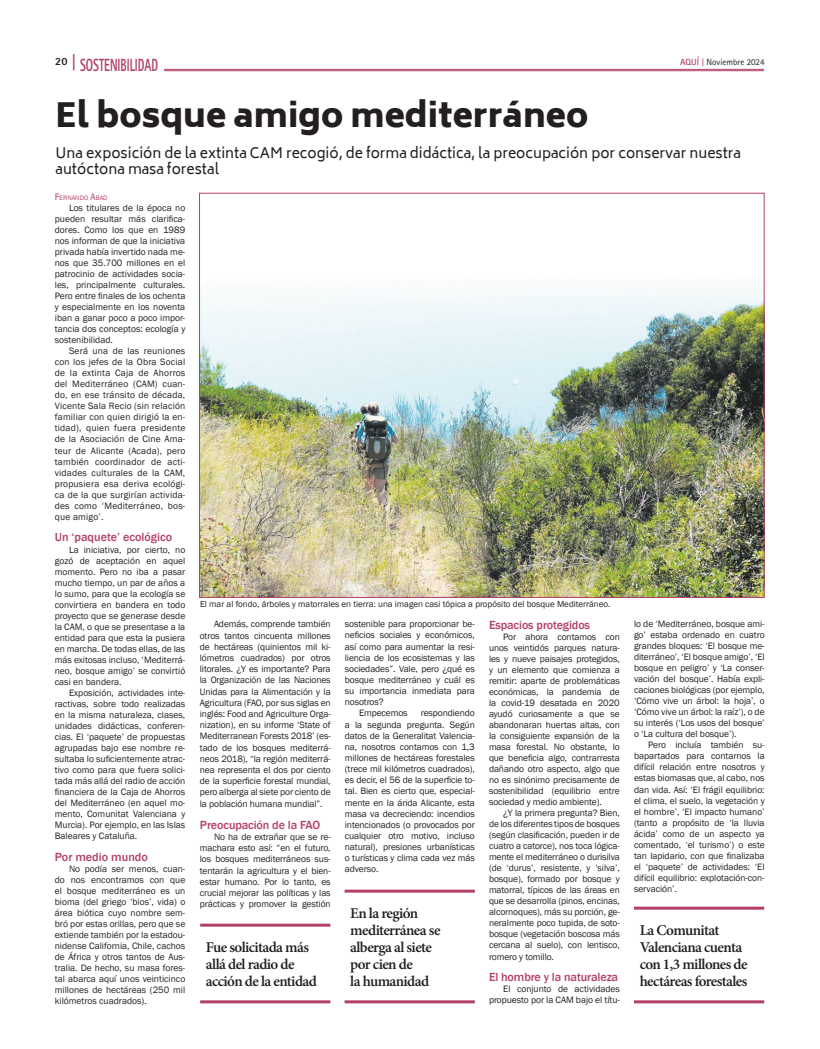
<style>
.page{position:relative;width:820px;height:1049px;background:#fff}
.page>*{position:absolute;margin:0;border:0;box-sizing:border-box;transform-origin:0 0}
.t1{font:900 33px "Biryani";color:#231f20}
.t2{font:800 17.6px "Rotis Sans Serif Std";color:#b23f6a;scale:.64 1}
.t3{font:600 15px/17px "Minion Pro";letter-spacing:-.04em;color:#231f20}
.t4{font:14px/16.8px "Biryani";color:#231f20}
.t5{font:500 12.1px "Franklin Gothic";letter-spacing:-.01em;color:#b23f6a}
.t6{font:800 11px "Rotis Sans Serif Std";color:#231f20}
.t7{font:9.5px/11px "Franklin Gothic";letter-spacing:-.01em;color:#231f20;text-align:justify}
.t8{font:9px "Franklin Gothic";color:#231f20}
.t9{font:9px "Rotis Sans Serif Std";color:#231f20}
.t10{font:6.7px "Franklin Gothic";color:#b23f6a}
.s1{font-size:18.2px}
.s2{font-weight:700;color:#b23f6a}
.s3{font-family:"Rotis Serif Std";font-weight:700;color:#b23f6a}
.s4{font-size:9.5px}
</style>
<div class="page">
<img style="left:201px;top:292px;width:561px;height:304px">
<hr style="left:200px;top:923px;width:130px;height:3px;background:#b23f6a">
<hr style="left:200px;top:1000px;width:130px;height:3px;background:#b23f6a">
<hr style="left:344px;top:889px;width:130px;height:3px;background:#b23f6a">
<hr style="left:344px;top:1000px;width:130px;height:3px;background:#b23f6a">
<hr style="left:633px;top:906px;width:131px;height:3px;background:#b23f6a">
<hr style="left:633px;top:1000px;width:131px;height:3px;background:#b23f6a">
<hr style="left:164px;top:69px;width:599px;height:1px;background:#b23f6a">
<hr style="left:164px;top:71px;width:599px;height:1px;background:#b23f6a">
<h2 class="t2" style="left:72px;top:54px;width:136px"><span class="s1">|</span> SOSTENIBILIDAD</h2>
<p class="t6" style="left:55px;top:54px;width:14px">20</p>
<p class="t9" style="left:679px;top:57px;width:86px"><span class="s2">AQUÍ</span> <span class="s3">|</span> Noviembre 2024</p>
<h1 class="t1" style="left:55px;top:96px;width:534px">El bosque amigo mediterráneo</h1>
<h3 class="t4" style="left:55px;top:144px;width:686px">Una exposición de la extinta CAM recogió, de forma didáctica, la preocupación por conservar nuestra autóctona masa forestal</h3>
<p class="t10" style="left:55px;top:194px;width:54px"><span class="s4">F</span>ERNANDO <span class="s4">A</span>BAD</p>
<p class="t7" style="left:55px;top:203px;width:132px;text-indent:14px">Los titulares de la época no pueden resultar más clarifica&shy;dores. Como los que en 1989 nos informan de que la iniciativa privada había invertido nada me&shy;nos que 35.700 millones en el patrocinio de actividades socia&shy;les, principalmente culturales.<br>Pero entre finales de los ochenta y especialmente en los noventa iban a ganar poco a poco impor&shy;tancia dos conceptos: ecología y sostenibilidad.</p>
<p class="t7" style="left:55px;top:346px;width:132px;text-indent:14px">Será una de las reuniones con los jefes de la Obra Social de la extinta Caja de Ahorros del Mediterráneo (CAM) cuan&shy;do, en ese tránsito de década, Vicente Sala Recio (sin relación familiar con quien dirigió la en&shy;tidad), quien fuera presidente de la Asociación de Cine Ama&shy;teur de Alicante (Acada), pero también coordinador de acti&shy;vidades culturales de la CAM, propusiera esa deriva ecológi&shy;ca de la que surgirían activida&shy;des como ‘Mediterráneo, bos&shy;que amigo’.</p>
<p class="t5" style="left:55px;top:530px;width:119px">Un ‘paquete’ ecológico</p>
<p class="t7" style="left:55px;top:544px;width:132px;text-indent:14px">La iniciativa, por cierto, no gozó de aceptación en aquel momento. Pero no iba a pasar mucho tiempo, un par de años a lo sumo, para que la ecología se convirtiera en bandera en todo proyecto que se generase desde la CAM, o que se presentase a la entidad para que esta la pusiera en marcha. De todas ellas, de las más exitosas incluso, ‘Mediterrá&shy;neo, bosque amigo’ se convirtió casi en bandera.</p>
<p class="t7" style="left:55px;top:687px;width:132px;text-indent:14px">Exposición, actividades inte&shy;ractivas, sobre todo realizadas en la misma naturaleza, clases, unidades didácticas, conferen&shy;cias. El ‘paquete’ de propuestas agrupadas bajo ese nombre re&shy;sultaba lo suficientemente atrac&shy;tivo como para que fuera solici&shy;tada más allá del radio de acción financiera de la Caja de Ahorros del Mediterráneo (en aquel mo&shy;mento, Comunitat Valenciana y Murcia). Por ejemplo, en las Islas Baleares y Cataluña.</p>
<p class="t5" style="left:55px;top:849px;width:94px">Por medio mundo</p>
<p class="t7" style="left:55px;top:863px;width:132px;text-indent:14px">No podía ser menos, cuan&shy;do nos encontramos con que el bosque mediterráneo es un bioma (del griego ‘bios’, vida) o área biótica cuyo nombre sem&shy;bró por estas orillas, pero que se extiende también por la estadou&shy;nidense California, Chile, cachos de África y otros tantos de Aus&shy;tralia. De hecho, su masa fores&shy;tal abarca aquí unos veinticinco millones de hectáreas (250 mil kilómetros cuadrados).</p>
<p class="t8" style="left:200px;top:598px;width:412px">El mar al fondo, árboles y matorrales en tierra: una imagen casi tópica a propósito del bosque Mediterráneo.</p>
<p class="t7" style="left:200px;top:619px;width:132px;text-indent:14px">Además, comprende también otros tantos cincuenta millones de hectáreas (quinientos mil ki&shy;lómetros cuadrados) por otros litorales. ¿Y es importante? Para la Organización de las Naciones Unidas para la Alimentación y la Agricultura (FAO, por sus siglas en inglés: Food and Agriculture Orga&shy;nization), en su informe ‘State of Mediterranean Forests 2018’ (es&shy;tado de los bosques mediterrá&shy;neos 2018), “la región mediterrá&shy;nea representa el dos por ciento de la superficie forestal mundial, pero alberga al siete por ciento de la población humana mundial”.</p>
<p class="t5" style="left:200px;top:817px;width:122px">Preocupación de la FAO</p>
<p class="t7" style="left:200px;top:831px;width:132px;text-indent:14px">No ha de extrañar que se re&shy;machara esto así: “en el futuro, los bosques mediterráneos sus&shy;tentarán la agricultura y el bien&shy;estar humano. Por lo tanto, es crucial mejorar las políticas y las prácticas y promover la gestión</p>
<p class="t7" style="left:345px;top:619px;width:131px">sostenible para proporcionar be-</p>
<p class="t7" style="left:345px;top:630px;width:131px">neficios sociales y económicos,</p>
<p class="t7" style="left:345px;top:641px;width:131px">así como para aumentar la resi-</p>
<p class="t7" style="left:345px;top:652px;width:131px">liencia de los ecosistemas y las</p>
<p class="t7" style="left:345px;top:663px;width:131px">sociedades”. Vale, pero ¿qué es</p>
<p class="t7" style="left:345px;top:674px;width:131px">bosque mediterráneo y cuál es</p>
<p class="t7" style="left:345px;top:686px;width:131px">su importancia inmediata para</p>
<p class="t7" style="left:345px;top:697px;width:40px">nosotros?</p>
<p class="t7" style="left:359px;top:708px;width:50px">Empecemos</p>
<p class="t5" style="left:489px;top:618px;width:103px">Espacios protegidos</p>
<p class="t7" style="left:489px;top:632px;width:132px;text-indent:14px">Por ahora contamos con unos veintidós parques natura&shy;les y nueve paisajes protegidos, y un elemento que comienza a remitir: aparte de problemáticas económicas, la pandemia de la covid-19 desatada en 2020 ayudó curiosamente a que se abandonaran huertas altas, con la consiguiente expansión de la masa forestal. No obstante, lo que beneficia algo, contrarresta dañando otro aspecto, algo que no es sinónimo precisamente de sostenibilidad (equilibrio entre sociedad y medio ambiente).</p>
<p class="t7" style="left:489px;top:808px;width:132px;text-indent:14px">¿Y la primera pregunta? Bien, de los diferentes tipos de bosques (según clasificación, pueden ir de cuatro a catorce), nos toca lógica&shy;mente el mediterráneo o durisilva (de ‘durus’, resistente, y ‘silva’, bosque), formado por bosque y matorral, típicos de las áreas en que se desarrolla (pinos, encinas, alcornoques), más su porción, ge&shy;neralmente poco tupida, de soto&shy;bosque (vegetación boscosa más cercana al suelo), con lentisco, romero y tomillo.</p>
<p class="t5" style="left:489px;top:970px;width:131px">El hombre y la naturaleza</p>
<p class="t7" style="left:489px;top:984px;width:132px;text-align:right">El conjunto de actividades propuesto por la CAM bajo el títu-</p>
<p class="t7" style="left:345px;top:708px;width:131px;text-indent:76px">respondiendo a la segunda pregunta. Según datos de la Generalitat Valencia&shy;na, nosotros contamos con 1,3 millones de hectáreas forestales (trece mil kilómetros cuadrados), es decir, el 56 de la superficie to&shy;tal. Bien es cierto que, especial&shy;mente en la árida Alicante, esta masa va decreciendo: incendios intencionados (o provocados por cualquier otro motivo, incluso natural), presiones urbanísticas o turísticas y clima cada vez más adverso.</p>
<h3 class="t3" style="left:350px;top:905px;width:92px">En la región mediterránea se alberga al siete por cien de<br>la humanidad</h3>
<h3 class="t3" style="left:206px;top:939px;width:112px">Fue solicitada más allá del radio de acción de la entidad</h3>
<p class="t7" style="left:633px;top:619px;width:132px">lo de ‘Mediterráneo, bosque ami&shy;go’ estaba ordenado en cuatro grandes bloques: ‘El bosque me&shy;diterráneo’, ‘El bosque amigo’, ‘El bosque en peligro’ y ‘La conser&shy;vación del bosque’. Había expli&shy;caciones biológicas (por ejemplo, ‘Cómo vive un árbol: la hoja’, o ‘Cómo vive un árbol: la raíz’), o de su interés (‘Los usos del bosque’ o ‘La cultura del bosque’).</p>
<p class="t7" style="left:633px;top:740px;width:132px;text-indent:14px">Pero incluía también su&shy;bapartados para contarnos la difícil relación entre nosotros y estas biomasas que, al cabo, nos dan vida. Así: ‘El frágil equilibrio: el clima, el suelo, la vegetación y el hombre’, ‘El impacto humano’ (tanto a propósito de ‘la lluvia ácida’ como de un aspecto ya comentado, ‘el turismo’) o este tan lapidario, con que finalizaba el ‘paquete’ de actividades: ‘El difícil equilibrio: explotación-con&shy;servación’.</p>
<h3 class="t3" style="left:639px;top:922px;width:109px">La Comunitat<br>Valenciana cuenta con 1,3 millones de hectáreas forestales</h3>
</div>
